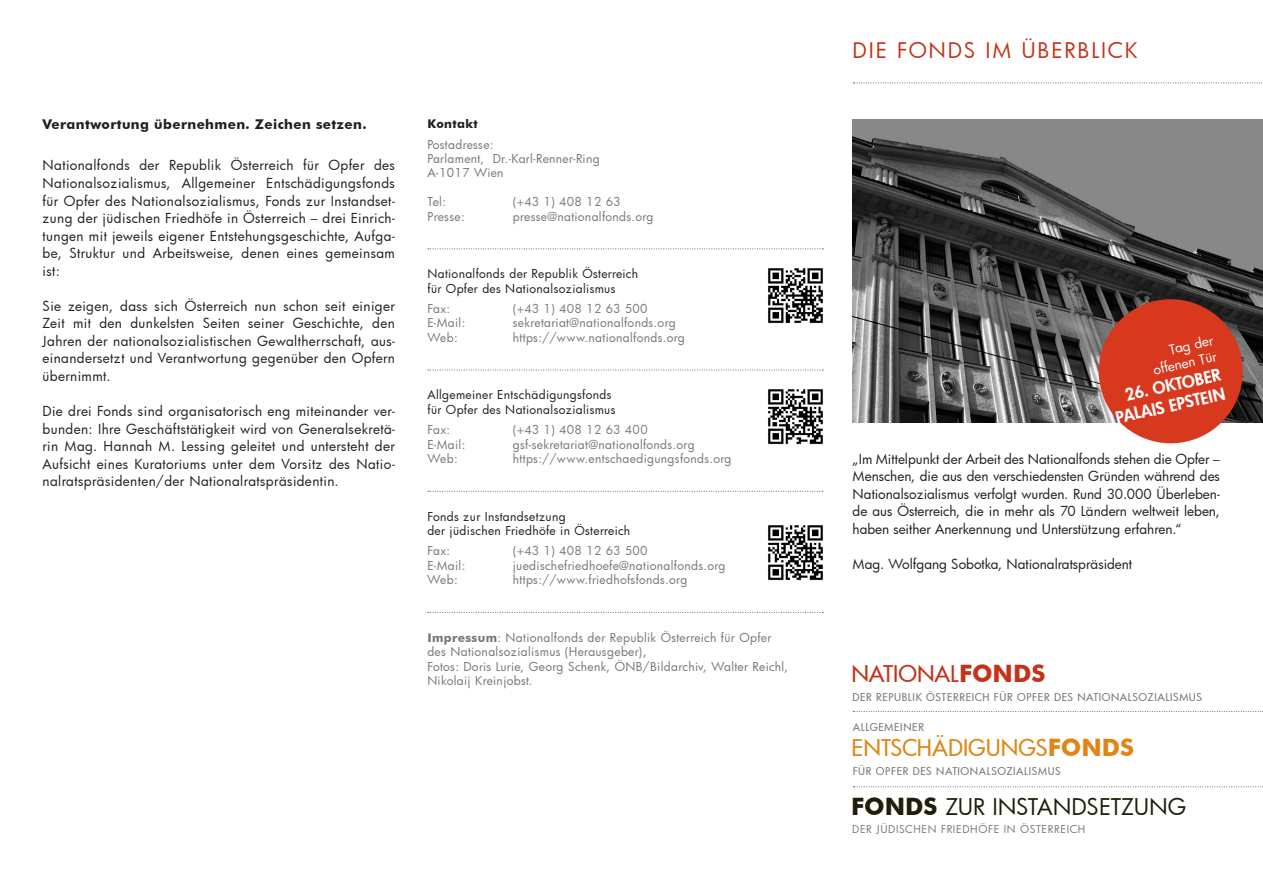
<style>
.page{position:relative;width:1263px;height:893px;background:#fff}
.page>*{position:absolute;margin:0;border:0;box-sizing:border-box;transform-origin:0 0}
.t1{font:22.5px "Futura";color:#201d09}
.t2{font:500 22.5px "Futura";color:#df8619}
.t3{font:500 22.5px "Futura";letter-spacing:-.01em;color:#c5321a}
.t4{font:21px "Futura";letter-spacing:.085em;color:#c5321a}
.t5{font:800 16.5px "Futura";color:#fff}
.t6{font:13.5px/17.5px "Futura";letter-spacing:.02em;color:#231f20;text-align:justify}
.t7{font:13.5px "Futura";color:#231f20}
.t8{font:700 13.5px "Futura BT";letter-spacing:.03em;color:#231f20}
.t9{font:13.5px/16px "Futura";color:#fff;text-align:right}
.t10{font:12px/14.4px "Futura";letter-spacing:.025em;color:#737a71}
.t11{font:12px/14.4px "Futura";letter-spacing:.03em;color:#231f20}
.t12{font:700 12px "Futura BT";letter-spacing:.03em;color:#231f20}
.t13{font:500 10.5px "Futura";letter-spacing:.06em;color:#737a71}
.t14{font:10.5px "Futura";letter-spacing:.06em;color:#737a71}
.s1{font-family:"Futura BT";font-weight:700}
.s2{font-family:"Futura BT";font-weight:700;font-size:24px}
</style>
<div class="page">
<img style="left:853px;top:119px;width:410px;height:303px">
<div style="left:1099px;top:299px;width:144px;height:144px;background:#d8381e;border-radius:50%"></div>
<svg style="left:428px;top:248px;width:395px;height:1px"></svg>
<svg style="left:428px;top:369px;width:395px;height:2px"></svg>
<svg style="left:428px;top:491px;width:395px;height:1px"></svg>
<svg style="left:428px;top:612px;width:395px;height:1px"></svg>
<svg style="left:853px;top:786px;width:410px;height:1px"></svg>
<svg style="left:853px;top:711px;width:410px;height:1px"></svg>
<svg style="left:853px;top:82px;width:410px;height:1px"></svg>
<img style="left:768px;top:268px;width:55px;height:56px">
<img style="left:768px;top:389px;width:55px;height:56px">
<img style="left:768px;top:525px;width:55px;height:56px">
<p class="t8" style="left:43px;top:116px;width:326px">Verantwortung übernehmen. Zeichen setzen.</p>
<p class="t6" style="left:43px;top:156px;width:354px">Nationalfonds der Republik Österreich für Opfer des Nationalsozialismus, Allgemeiner Entschädigungsfonds für Opfer des Nationalsozialismus, Fonds zur Instandset&shy;zung der jüdischen Friedhöfe in Österreich – drei Einrich&shy;tungen mit jeweils eigener Entstehungsgeschichte, Aufga&shy;be, Struktur und Arbeitsweise, denen eines gemeinsam ist:</p>
<p class="t6" style="left:43px;top:297px;width:354px">Sie zeigen, dass sich Österreich nun schon seit einiger Zeit mit den dunkelsten Seiten seiner Geschichte, den Jahren der nationalsozialistischen Gewaltherrschaft, aus&shy;einandersetzt und Verantwortung gegenüber den Opfern übernimmt.</p>
<p class="t6" style="left:43px;top:402px;width:354px">Die drei Fonds sind organisatorisch eng miteinander ver&shy;bunden: Ihre Geschäftstätigkeit wird von Generalsekretä&shy;rin Mag. Hannah M. Lessing geleitet und untersteht der Aufsicht eines Kuratoriums unter dem Vorsitz des Natio&shy;nalratspräsidenten/der Nationalratspräsidentin.</p>
<p class="t12" style="left:427px;top:117px;width:52px">Kontakt</p>
<p class="t10" style="left:427px;top:137px;width:68px">Postadresse:</p>
<p class="t10" style="left:427px;top:151px;width:174px">Parlament, Dr.-Karl-Renner-Ring</p>
<p class="t10" style="left:427px;top:166px;width:78px">A-1017 Wien</p>
<p class="t10" style="left:427px;top:194px;width:20px">Tel:</p>
<p class="t10" style="left:513px;top:194px;width:109px">(+43 1) 408 12 63</p>
<p class="t10" style="left:427px;top:209px;width:39px">Presse:</p>
<p class="t10" style="left:513px;top:209px;width:142px">presse@nationalfonds.org</p>
<p class="t11" style="left:427px;top:266px;width:212px">Nationalfonds der Republik Österreich für Opfer des Nationalsozialismus</p>
<p class="t10" style="left:427px;top:301px;width:24px">Fax:</p>
<p class="t10" style="left:513px;top:301px;width:136px">(+43 1) 408 12 63 500</p>
<p class="t10" style="left:427px;top:316px;width:39px">E-Mail:</p>
<p class="t10" style="left:513px;top:316px;width:164px">sekretariat@nationalfonds.org</p>
<p class="t10" style="left:427px;top:330px;width:32px">Web:</p>
<p class="t10" style="left:513px;top:330px;width:173px">https://www.nationalfonds.org</p>
<p class="t11" style="left:427px;top:388px;width:190px">Allgemeiner Entschädigungsfonds für Opfer des Nationalsozialismus</p>
<p class="t10" style="left:427px;top:422px;width:24px">Fax:</p>
<p class="t10" style="left:513px;top:422px;width:136px">(+43 1) 408 12 63 400</p>
<p class="t10" style="left:427px;top:437px;width:39px">E-Mail:</p>
<p class="t10" style="left:513px;top:437px;width:183px">gsf-sekretariat@nationalfonds.org</p>
<p class="t10" style="left:427px;top:451px;width:32px">Web:</p>
<p class="t10" style="left:513px;top:451px;width:220px">https://www.entschaedigungsfonds.org</p>
<p class="t11" style="left:427px;top:509px;width:204px">Fonds zur Instandsetzung<br>der jüdischen Friedhöfe in Österreich</p>
<p class="t10" style="left:427px;top:544px;width:24px">Fax:</p>
<p class="t10" style="left:513px;top:544px;width:136px">(+43 1) 408 12 63 500</p>
<p class="t10" style="left:427px;top:558px;width:39px">E-Mail:</p>
<p class="t10" style="left:513px;top:558px;width:214px">juedischefriedhoefe@nationalfonds.org</p>
<p class="t10" style="left:427px;top:572px;width:32px">Web:</p>
<p class="t10" style="left:513px;top:572px;width:176px">https://www.friedhofsfonds.org</p>
<p class="t10" style="left:427px;top:630px;width:362px"><span class="s1">Impressum</span>: Nationalfonds der Republik Österreich für Opfer des Nationalsozialismus (Herausgeber),<br>Fotos: Doris Lurie, Georg Schenk, ÖNB/Bildarchiv, Walter Reichl, Nikolaij Kreinjobst.</p>
<p class="t4" style="left:853px;top:37px;width:286px">DIE FONDS IM ÜBERBLICK</p>
<p class="t9" style="left:1148px;top:346px;width:66px;rotate:-13deg">Tag der offenen Tür</p>
<p class="t5" style="left:1123px;top:384px;width:99px;rotate:-12deg">26. OKTOBER</p>
<p class="t5" style="left:1113px;top:406px;width:113px;rotate:-12deg">PALAIS EPSTEIN</p>
<p class="t6" style="left:853px;top:450px;width:369px">„Im Mittelpunkt der Arbeit des Nationalfonds stehen die Opfer – Menschen, die aus den verschiedensten Gründen während des Nationalsozialismus verfolgt wurden. Rund 30.000 Überleben&shy;de aus Österreich, die in mehr als 70 Ländern weltweit leben, haben seither Anerkennung und Unterstützung erfahren.“</p>
<p class="t7" style="left:853px;top:555px;width:281px">Mag. Wolfgang Sobotka, Nationalratspräsident</p>
<p class="t3" style="left:851px;top:658px;width:195px">NATIONAL<span class="s2">FONDS</span></p>
<p class="t13" style="left:852px;top:690px;width:351px">DER REPUBLIK ÖSTERREICH FÜR OPFER DES NATIONALSOZIALISMUS</p>
<p class="t2" style="left:852px;top:732px;width:284px">ENTSCHÄDIGUNGS<span class="s2">FONDS</span></p>
<p class="t13" style="left:853px;top:764px;width:210px">FÜR OPFER DES NATIONALSOZIALISMUS</p>
<p class="t1" style="left:851px;top:791px;width:337px"><span class="s2">FONDS</span> ZUR INSTANDSETZUNG</p>
<p class="t14" style="left:852px;top:822px;width:235px">DER JÜDISCHEN FRIEDHÖFE IN ÖSTERREICH</p>
<p class="t13" style="left:853px;top:720px;width:73px">ALLGEMEINER</p>
</div>
